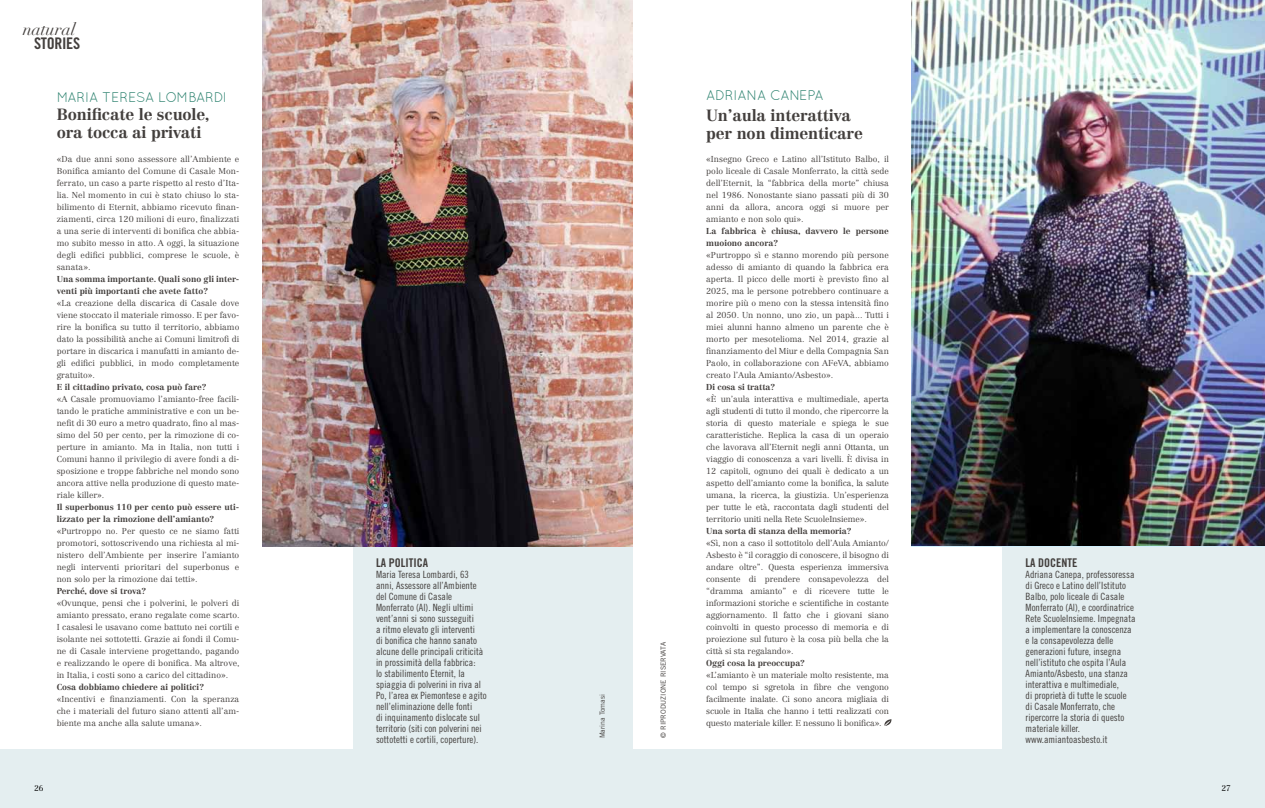
<style>
.page{position:relative;width:1265px;height:808px;background:#fff}
.page>*{position:absolute;margin:0;border:0;box-sizing:border-box;transform-origin:0 0}
.t1{font:italic 17px "Didot LT Std";color:#433f3d}
.t2{font:700 16px/18px "Centennial LT Std";letter-spacing:-.01em;color:#433f3d}
.t3{font:16px "Trade Gothic LT Std Bd Cn 20";letter-spacing:-.02em;color:#433f3d}
.t4{font:14px "Quicksand";letter-spacing:-.01em;color:#2e8370}
.t5{font:12px "Trade Gothic LT Std Bd Cn 20";color:#433f3d}
.t6{font:10px/11px "Trade Gothic LT Std Cn 18";color:#433f3d}
.t7{font:300 8.5px/12px "Centennial LT Std";color:#433f3d;text-align:justify}
.t8{font:700 8.5px/12px "Centennial LT Std";color:#433f3d}
.t9{font:300 8px "Centennial LT Std";color:#000}
.t10{font:7px "Trade Gothic LT Std";color:#433f3d}
</style>
<div class="page">
<div style="left:353px;top:422px;width:279px;height:352px;background:#e4eef0"></div>
<div style="left:0;top:750px;width:1264px;height:58px;background:#e4eef0"></div>
<div style="left:1002px;top:422px;width:262px;height:352px;background:#e4eef0"></div>
<img style="left:262px;top:0;width:370px;height:546px">
<img style="left:911px;top:0;width:353px;height:546px">
<svg style="left:884px;top:719px;width:7px;height:7px"></svg>
<h1 class="t1" style="left:23px;top:19px;width:54px">natural</h1>
<h2 class="t3" style="left:34px;top:34px;width:48px">STORIES</h2>
<h3 class="t4" style="left:57px;top:89px;width:172px">MARIA TERESA LOMBARDI</h3>
<h2 class="t2" style="left:57px;top:105px;width:154px">Bonificate le scuole, ora tocca ai privati</h2>
<p class="t7" style="left:57px;top:153px;width:184px">«Da due anni sono assessore all’Ambiente e Bonifica amianto del Comune di Casale Mon&shy;ferrato, un caso a parte rispetto al resto d’Ita&shy;lia. Nel momento in cui è stato chiuso lo sta&shy;bilimento di Eternit, abbiamo ricevuto finan&shy;ziamenti, circa 120 milioni di euro, finalizzati a una serie di interventi di bonifica che abbia&shy;mo subito messo in atto. A oggi, la situazione degli edifici pubblici, comprese le scuole, è sanata».</p>
<p class="t8" style="left:57px;top:273px;width:184px">Una somma importante. Quali sono gli inter&shy;venti più importanti che avete fatto?</p>
<p class="t7" style="left:57px;top:297px;width:184px">«La creazione della discarica di Casale dove viene stoccato il materiale rimosso. E per favo&shy;rire la bonifica su tutto il territorio, abbiamo dato la possibilità anche ai Comuni limitrofi di portare in discarica i manufatti in amianto de&shy;gli edifici pubblici, in modo completamente gratuito».</p>
<p class="t8" style="left:57px;top:381px;width:152px">E il cittadino privato, cosa può fare?</p>
<p class="t7" style="left:57px;top:393px;width:184px">«A Casale promuoviamo l’amianto-free facili&shy;tando le pratiche amministrative e con un be&shy;nefit di 30 euro a metro quadrato, fino al mas&shy;simo del 50 per cento, per la rimozione di co&shy;perture in amianto. Ma in Italia, non tutti i Comuni hanno il privilegio di avere fondi a di&shy;sposizione e troppe fabbriche nel mondo sono ancora attive nella produzione di questo mate&shy;riale killer».</p>
<p class="t8" style="left:57px;top:501px;width:184px">Il superbonus 110 per cento può essere uti&shy;lizzato per la rimozione dell’amianto?</p>
<p class="t7" style="left:57px;top:525px;width:184px">«Purtroppo no. Per questo ce ne siamo fatti promotori, sottoscrivendo una richiesta al mi&shy;nistero dell’Ambiente per inserire l’amianto negli interventi prioritari del superbonus e non solo per la rimozione dai tetti».</p>
<p class="t8" style="left:57px;top:585px;width:91px">Perché, dove si trova?</p>
<p class="t7" style="left:57px;top:597px;width:184px">«Ovunque, pensi che i polverini, le polveri di amianto pressato, erano regalate come scarto.<br>I casalesi le usavano come battuto nei cortili e isolante nei sottotetti. Grazie ai fondi il Comu&shy;ne di Casale interviene progettando, pagando e realizzando le opere di bonifica. Ma altrove, in Italia, i costi sono a carico del cittadino».</p>
<p class="t8" style="left:57px;top:681px;width:149px">Cosa dobbiamo chiedere ai politici?</p>
<p class="t7" style="left:57px;top:693px;width:184px">«Incentivi e finanziamenti. Con la speranza che i materiali del futuro siano attenti all’am&shy;biente ma anche alla salute umana».</p>
<h3 class="t5" style="left:376px;top:555px;width:53px">LA POLITI CA</h3>
<p class="t6" style="left:376px;top:568px;width:112px">Maria Teresa Lombardi, 63 anni, Assessore all’Ambiente del Comune di Casale<br>Monferrato (Al). Negli ultimi vent’anni si sono susseguiti<br>a ritmo elevato gli interventi<br>di bonifica che hanno sanato alcune delle principali criticità in prossimità della fabbrica:<br>lo stabilimento Eternit, la spiaggia di polverini in riva al<br>Po, l’area ex Piemontese e agito nell’eliminazione delle fonti<br>di inquinamento dislocate sul territorio (siti con polverini nei sottotetti e cortili, coperture).</p>
<p class="t10" style="left:598px;top:738px;width:46px;rotate:-90deg">Marina Tomasi</p>
<p class="t10" style="left:659px;top:738px;width:97px;rotate:-90deg">© RIPRODUZIONE RISERVATA</p>
<h3 class="t4" style="left:706px;top:87px;width:9px">ADRIA</h3>
<h3 class="t4" style="left:746px;top:87px;width:77px">NA CANEPA</h3>
<h2 class="t2" style="left:706px;top:106px;width:158px">Un’aula interattiva per non dimenticare</h2>
<p class="t7" style="left:706px;top:153px;width:184px">«Insegno Greco e Latino all’Istituto Balbo, il polo liceale di Casale Monferrato, la città sede dell’Eternit, la “fabbrica della morte” chiusa nel 1986. Nonostante siano passati più di 30 anni da allora, ancora oggi si muore per amianto e non solo qui».</p>
<p class="t8" style="left:706px;top:225px;width:184px">La fabbrica è chiusa, davvero le persone muoiono ancora?</p>
<p class="t7" style="left:706px;top:249px;width:184px">«Purtroppo sì e stanno morendo più persone adesso di amianto di quando la fabbrica era aperta. Il picco delle morti è previsto fino al 2025, ma le persone potrebbero continuare a morire più o meno con la stessa intensità fino al 2050. Un nonno, uno zio, un papà... Tutti i miei alunni hanno almeno un parente che è morto per mesotelioma. Nel 2014, grazie al finanziamento del Miur e della Compagnia San Paolo, in collaborazione con AFeVA, abbiamo creato l’Aula Amianto/Asbesto».</p>
<p class="t8" style="left:706px;top:381px;width:71px">Di cosa si tratta?</p>
<p class="t7" style="left:706px;top:393px;width:184px">«È un’aula interattiva e multimediale, aperta agli studenti di tutto il mondo, che ripercorre la storia di questo materiale e spiega le sue caratteristiche. Replica la casa di un operaio che lavorava all’Eternit negli anni Ottanta, un viaggio di conoscenza a vari livelli. È divisa in 12 capitoli, ognuno dei quali è dedicato a un aspetto dell’amianto come la bonifica, la salute umana, la ricerca, la giustizia. Un’esperienza per tutte le età, raccontata dagli studenti del territorio uniti nella Rete ScuoleInsieme».</p>
<p class="t8" style="left:706px;top:525px;width:147px">Una sorta di stanza della memoria?</p>
<p class="t7" style="left:706px;top:537px;width:184px">«Sì, non a caso il sottotitolo dell’Aula Amianto/ Asbesto è “il coraggio di conoscere, il bisogno di andare oltre”. Questa esperienza immersiva consente di prendere consapevolezza del “dramma amianto” e di ricevere tutte le informazioni storiche e scientifiche in costante aggiornamento. Il fatto che i giovani siano coinvolti in questo processo di memoria e di proiezione sul futuro è la cosa più bella che la città si sta regalando».</p>
<p class="t8" style="left:706px;top:657px;width:100px">Oggi cosa la preoccupa?</p>
<p class="t7" style="left:706px;top:669px;width:184px">«L’amianto è un materiale molto resistente, ma col tempo si sgretola in fibre che vengono facilmente inalate. Ci sono ancora migliaia di scuole in Italia che hanno i tetti realizzati con questo materiale killer. E nessuno li bonifica».</p>
<h3 class="t5" style="left:1025px;top:555px;width:48px">LA DOCENTE</h3>
<p class="t6" style="left:1025px;top:568px;width:111px">Adriana Canepa, professoressa di Greco e Latino dell’Istituto<br>Balbo, polo liceale di Casale<br>Monferrato (Al), e coordinatrice<br>Rete ScuoleInsieme. Impegnata a implementare la conoscenza e la consapevolezza delle generazioni future, insegna nell’istituto che ospita l’Aula<br>Amianto/Asbesto, una stanza interattiva e multimediale,<br>di proprietà di tutte le scuole di Casale Monferrato, che ripercorre la storia di questo materiale killer. www.amiantoasbesto.it</p>
<p class="t9" style="left:34px;top:783px;width:11px">26</p>
<p class="t9" style="left:1221px;top:783px;width:11px">27</p>
</div>
